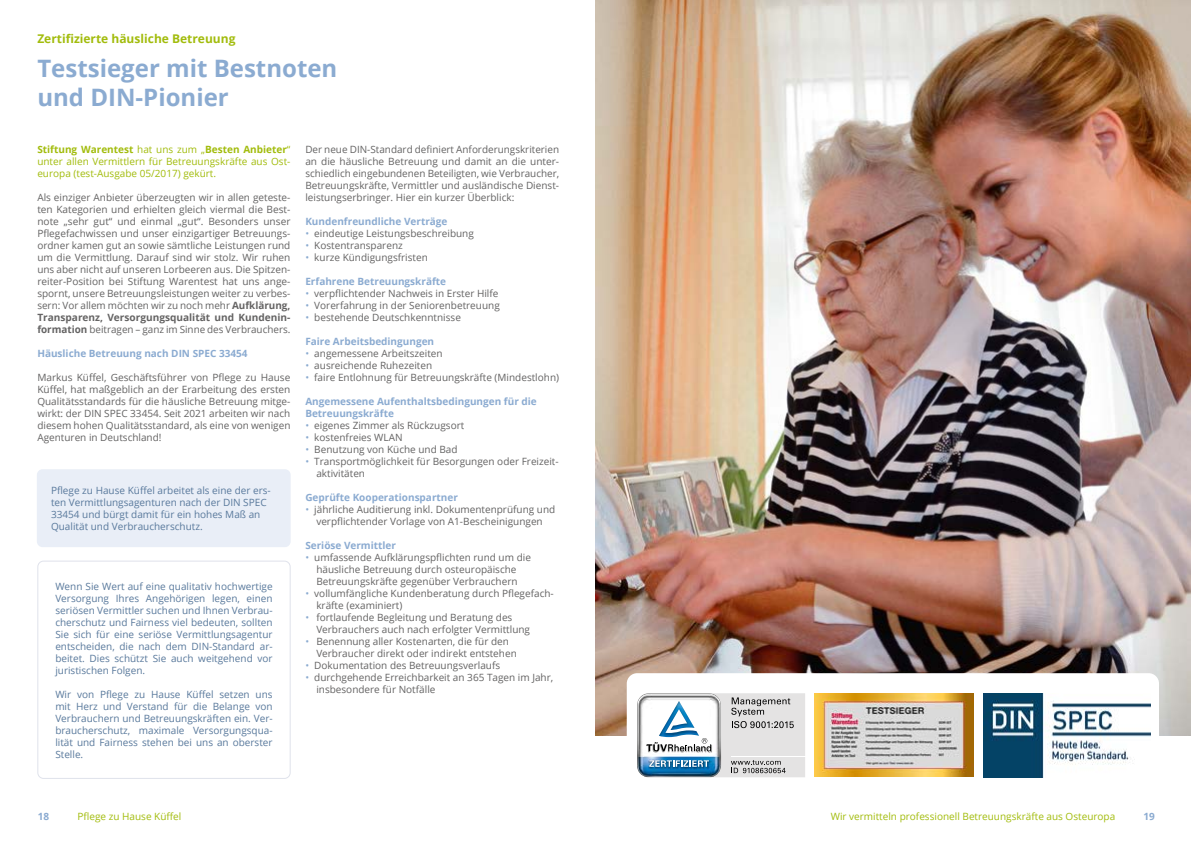
<style>
.page{position:relative;width:1191px;height:842px;background:#fff}
.page>*{position:absolute;margin:0;border:0;box-sizing:border-box;transform-origin:0 0}
.t1{font:700 24px/28.8px "Open Sans";color:#8babd1}
.t2{font:700 12px "Open Sans";color:#a2bc0c}
.t3{font:10px/12px "Open Sans";color:#646363}
.t4{font:10px/12px "Open Sans";color:#59799c;text-align:justify}
.t5{font:700 10px/12px "Open Sans";color:#8babd1}
.t6{font:10px/12px "Open Sans";color:#a2bc0c;text-align:justify}
.s1{font-weight:700}
.s2{color:#8babd1}
</style>
<div class="page">
<img style="left:595px;top:0;width:596px;height:736px">
<div style="left:627px;top:673px;width:532px;height:131px;background:#fff;border-radius:10px"></div>
<svg style="left:637px;top:693px;width:168px;height:84px"></svg>
<img style="left:983px;top:693px;width:167px;height:84px">
<img style="left:815px;top:693px;width:158px;height:84px">
<div style="left:37px;top:469px;width:254px;height:78px;background:#e9eef7;border-radius:6px"></div>
<div style="left:37px;top:561px;width:254px;height:218px;border:1px solid #dfe2eb;border-radius:6px"></div>
<p class="t2" style="left:37px;top:31px;width:200px">Zertifizierte häusliche Betreuung</p>
<h1 class="t1" style="left:37px;top:53px;width:301px">Testsieger mit Bestnoten und DIN-Pionier</h1>
<p class="t6" style="left:37px;top:143px;width:255px"><span class="s1">Stiftung Warentest</span> hat uns zum „<span class="s1">Besten Anbieter</span>“ unter allen Vermittlern für Betreuungskräfte aus Ost&shy;europa (test-Ausgabe 05/2017) gekürt.</p>
<p class="t3" style="left:37px;top:191px;width:255px;text-align:justify">Als einziger Anbieter überzeugten wir in allen geteste&shy;ten Kategorien und erhielten gleich viermal die Best&shy;note „sehr gut“ und einmal „gut“. Besonders unser Pflegefachwissen und unser einzigartiger Betreuungs&shy;ordner kamen gut an sowie sämtliche Leistungen rund um die Vermittlung. Darauf sind wir stolz. Wir ruhen uns aber nicht auf unseren Lorbeeren aus. Die Spitzen&shy;reiter-Position bei Stiftung Warentest hat uns ange&shy;spornt, unsere Betreuungsleistungen weiter zu verbes&shy;sern: Vor allem möchten wir zu noch mehr <span class="s1">Aufklärung, Transparenz, Versorgungsqualität und Kundenin&shy;formation</span> beitragen – ganz im Sinne des Verbrauchers.</p>
<p class="t5" style="left:37px;top:347px;width:212px">Häusliche Betreuung nach DIN SPEC 33454</p>
<p class="t3" style="left:37px;top:371px;width:255px;text-align:justify">Markus Küffel, Geschäftsführer von Pflege zu Hause Küffel, hat maßgeblich an der Erarbeitung des ersten Qualitätsstandards für die häusliche Betreuung mitge&shy;wirkt: der DIN SPEC 33454. Seit 2021 arbeiten wir nach diesem hohen Qualitätsstandard, als eine von wenigen Agenturen in Deutschland!</p>
<p class="t4" style="left:51px;top:484px;width:221px;text-align:left">Pflege zu Hause Küffel arbeitet als eine der ers&shy;ten Vermittlungsagenturen nach der DIN SPEC 33454 und bürgt damit für ein hohes Maß an Qualität und Verbraucherschutz.</p>
<p class="t4" style="left:55px;top:580px;width:219px">Wenn Sie Wert auf eine qualitativ hochwertige Versorgung Ihres Angehörigen legen, einen seriösen Vermittler suchen und Ihnen Verbrau&shy;cherschutz und Fairness viel bedeuten, sollten Sie sich für eine seriöse Vermittlungsagentur entscheiden, die nach dem DIN-Standard ar&shy;beitet. Dies schützt Sie auch weitgehend vor juristischen Folgen.</p>
<p class="t4" style="left:55px;top:688px;width:219px">Wir von Pflege zu Hause Küffel setzen uns mit Herz und Verstand für die Belange von Verbrauchern und Betreuungskräften ein. Ver&shy;braucherschutz, maximale Versorgungsqua&shy;lität und Fairness stehen bei uns an oberster Stelle.</p>
<p class="t3" style="left:305px;top:143px;width:255px;text-align:justify">Der neue DIN-Standard definiert Anforderungskriterien an die häusliche Betreuung und damit an die unter&shy;schiedlich eingebundenen Beteiligten, wie Verbraucher, Betreuungskräfte, Vermittler und ausländische Dienst&shy;leistungserbringer. Hier ein kurzer Überblick:</p>
<p class="t5" style="left:305px;top:215px;width:144px">Kundenfreundliche Verträge</p>
<p class="t3" style="left:305px;top:227px;width:170px"><span class="s2">•</span> eindeutige Leistungsbeschreibung</p>
<p class="t3" style="left:305px;top:239px;width:99px"><span class="s2">•</span> Kostentransparenz</p>
<p class="t3" style="left:305px;top:251px;width:124px"><span class="s2">•</span> kurze Kündigungsfristen</p>
<p class="t5" style="left:305px;top:275px;width:142px">Erfahrene Betreuungskräfte</p>
<p class="t3" style="left:305px;top:287px;width:195px"><span class="s2">•</span> verpflichtender Nachweis in Erster Hilfe</p>
<p class="t3" style="left:305px;top:299px;width:196px"><span class="s2">•</span> Vorerfahrung in der Seniorenbetreuung</p>
<p class="t3" style="left:305px;top:311px;width:157px"><span class="s2">•</span> bestehende Deutschkenntnisse</p>
<p class="t5" style="left:305px;top:335px;width:130px">Faire Arbeitsbedingungen</p>
<p class="t3" style="left:305px;top:347px;width:139px"><span class="s2">•</span> angemessene Arbeitszeiten</p>
<p class="t3" style="left:305px;top:359px;width:128px"><span class="s2">•</span> ausreichende Ruhezeiten</p>
<p class="t3" style="left:305px;top:371px;width:255px"><span class="s2">•</span> faire Entlohnung für Betreuungskräfte (Mindestlohn)</p>
<p class="t5" style="left:305px;top:395px;width:233px">Angemessene Aufenthaltsbedingungen für die<br>Betreuungskräfte</p>
<p class="t3" style="left:305px;top:419px;width:160px"><span class="s2">•</span> eigenes Zimmer als Rückzugsort</p>
<p class="t3" style="left:305px;top:431px;width:99px"><span class="s2">•</span> kostenfreies WLAN</p>
<p class="t3" style="left:305px;top:443px;width:154px"><span class="s2">•</span> Benutzung von Küche und Bad</p>
<p class="t3" style="left:316px;top:455px;width:244px;text-indent:-11px"><span class="s2">•</span> Transportmöglichkeit für Besorgungen oder Freizeit&shy;aktivitäten</p>
<p class="t5" style="left:305px;top:491px;width:154px">Geprüfte Kooperationspartner</p>
<p class="t3" style="left:305px;top:503px;width:251px;text-align:center"><span class="s2">•</span> jährliche Auditierung inkl. Dokumentenprüfung und verpflichtender Vorlage von A1-Bescheinigungen</p>
<p class="t5" style="left:305px;top:539px;width:92px">Seriöse Vermittler</p>
<p class="t3" style="left:305px;top:551px;width:227px;text-align:center"><span class="s2">•</span> umfassende Aufklärungspflichten rund um die häusliche Betreuung durch osteuropäische<br>Betreuungskräfte gegenüber Verbrauchern</p>
<p class="t3" style="left:316px;top:587px;width:239px;text-indent:-11px"><span class="s2">•</span> vollumfängliche Kundenberatung durch Pflegefach&shy;kräfte (examiniert)</p>
<p class="t3" style="left:316px;top:611px;width:215px;text-indent:-11px"><span class="s2">•</span> fortlaufende Begleitung und Beratung des<br>Verbrauchers auch nach erfolgter Vermittlung</p>
<p class="t3" style="left:316px;top:635px;width:202px;text-indent:-11px"><span class="s2">•</span> Benennung aller Kostenarten, die für den<br>Verbraucher direkt oder indirekt entstehen</p>
<p class="t3" style="left:305px;top:659px;width:196px"><span class="s2">•</span> Dokumentation des Betreuungsverlaufs</p>
<p class="t3" style="left:316px;top:671px;width:238px;text-indent:-11px"><span class="s2">•</span> durchgehende Erreichbarkeit an 365 Tagen im Jahr, insbesondere für Notfälle</p>
<p class="t5" style="left:38px;top:812px;width:13px">18</p>
<p class="t6" style="left:77px;top:810px;width:105px">Pflege zu Hause Küffel</p>
<p class="t6" style="left:830px;top:812px;width:286px">Wir vermitteln professionell Betreuungskräfte aus Osteuropa</p>
<p class="t5" style="left:1143px;top:812px;width:13px">19</p>
</div>
